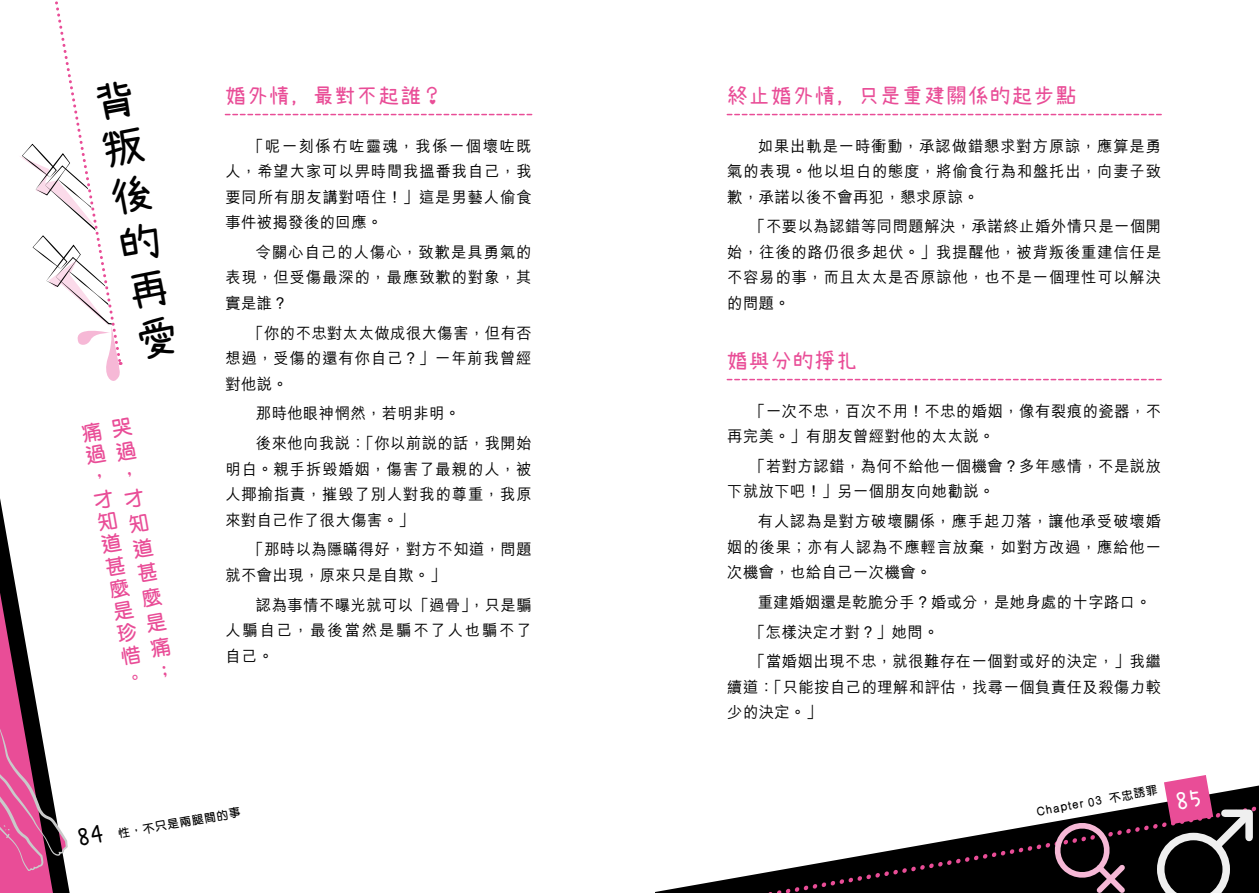
<style>
.page{position:relative;width:1259px;height:893px;background:#fff}
.page>*{position:absolute;margin:0;border:0;box-sizing:border-box;transform-origin:0 0}
.t1{font:42px/48.3px "Seto Font";color:#000;text-align:justify}
.t2{font:21px "Seto Font";letter-spacing:.075em;color:#e94d97}
.t3{font:600 21px/22.6px "M Yuen HK";color:#e94d97;text-align:justify}
.t4{font:500 15.75px/25.5px "M Hei HK";letter-spacing:.035em;color:#000;text-align:justify}
.t5{font:600 12px "M Yuen HK";color:#000}
.s1{font-family:"Seto Font";font-weight:400;font-size:24px}
</style>
<div class="page">
<svg style="left:225px;top:114px;width:306px;height:1px"></svg>
<svg style="left:727px;top:114px;width:434px;height:1px"></svg>
<svg style="left:727px;top:379px;width:434px;height:1px"></svg>
<svg style="left:20px;top:1px;width:103px;height:380px"></svg>
<svg style="left:655px;top:803px;width:502px;height:90px"></svg>
<svg style="left:1047px;top:815px;width:83px;height:78px;background:#392a31"></svg>
<svg style="left:0;top:498px;width:70px;height:395px"></svg>
<svg style="left:1157px;top:775px;width:102px;height:118px"></svg>
<h1 class="t1" style="left:90px;top:80px;width:23px;rotate:-10deg">背叛後的再愛</h1>
<h2 class="t3" style="left:80px;top:422px;width:12px;rotate:-10deg">痛過，才知道甚麼是珍惜。</h2>
<h2 class="t3" style="left:118px;top:463px;width:12px;line-height:25px;rotate:-10deg">，才知道甚麼是痛；</h2>
<h2 class="t2" style="left:225px;top:84px;width:219px">婚外情，最對不起誰？</h2>
<p class="t4" style="left:225px;top:132px;width:308px;text-indent:23px">「呢一刻係冇咗靈魂，我係一個壞咗既人，希望大家可以畀時間我搵番我自己，我要同所有朋友講對唔住！」這是男藝人偷食事件被揭發後的回應。</p>
<p class="t4" style="left:225px;top:238px;width:308px;text-indent:31px">令關心自己的人傷心，致歉是具勇氣的表現，但受傷最深的，最應致歉的對象，其實是誰？</p>
<p class="t4" style="left:225px;top:319px;width:308px;text-indent:23px">「你的不忠對太太做成很大傷害，但有否想過，受傷的還有你自己？」一年前我曾經對他說。</p>
<p class="t4" style="left:256px;top:398px;width:277px;line-height:29.7px">那時他眼神惘然，若明非明。<br>後來他向我說：「你以前說的話，我開始</p>
<p class="t4" style="left:225px;top:455px;width:308px">明白。親手拆毁婚姻，傷害了最親的人，被人揶揄指責，摧毁了別人對我的尊重，我原來對自己作了很大傷害。」</p>
<p class="t4" style="left:225px;top:536px;width:308px;text-indent:23px">「那時以為隱瞞得好，對方不知道，問題就不會出現，原來只是自欺。」</p>
<p class="t4" style="left:225px;top:591px;width:308px;text-indent:31px">認為事情不曝光就可以「過骨」，只是騙人騙自己，最後當然是騙不了人也騙不了自己。</p>
<p class="t5" style="left:77px;top:832px;width:166px;rotate:-10deg"><span class="s1">84</span> 性，不只是兩腿間的事</p>
<h2 class="t2" style="left:727px;top:84px;width:350px">終止婚外情，只是重建關係的起步點</h2>
<p class="t4" style="left:727px;top:132px;width:435px;text-indent:31px">如果出軌是一時衝動，承認做錯懇求對方原諒，應算是勇氣的表現。他以坦白的態度，將偷食行為和盤托出，向妻子致歉，承諾以後不會再犯，懇求原諒。</p>
<p class="t4" style="left:727px;top:213px;width:435px;text-indent:23px">「不要以為認錯等同問題解決，承諾終止婚外情只是一個開始，往後的路仍很多起伏。」我提醒他，被背叛後重建信任是不容易的事，而且太太是否原諒他，也不是一個理性可以解決的問題。</p>
<h2 class="t2" style="left:727px;top:349px;width:131px">婚與分的掙扎</h2>
<p class="t4" style="left:727px;top:397px;width:435px;text-indent:23px">「一次不忠，百次不用！不忠的婚姻，像有裂痕的瓷器，不再完美。」有朋友曾經對他的太太說。</p>
<p class="t4" style="left:727px;top:452px;width:435px;text-indent:23px">「若對方認錯，為何不給他一個機會？多年感情，不是說放下就放下吧！」另一個朋友向她勸說。</p>
<p class="t4" style="left:727px;top:507px;width:435px;text-indent:31px">有人認為是對方破壞關係，應手起刀落，讓他承受破壞婚姻的後果；亦有人認為不應輕言放棄，如對方改過，應給他一次機會，也給自己一次機會。</p>
<p class="t4" style="left:750px;top:586px;width:412px;line-height:29.7px;text-align:left;text-indent:8px">重建婚姻還是乾脆分手？婚或分，是她身處的十字路口。「怎樣決定才對？」她問。<br>「當婚姻出現不忠，就很難存在一個對或好的決定，」我繼</p>
<p class="t4" style="left:727px;top:673px;width:435px">續道：「只能按自己的理解和評估，找尋一個負責任及殺傷力較少的決定。」</p>
<p class="t5" style="left:1107px;top:790px;width:51px;rotate:-10deg">不忠誘罪</p>
<p class="t5" style="left:1035px;top:803px;width:68px;rotate:-10deg">Chapter 03</p>
</div>
